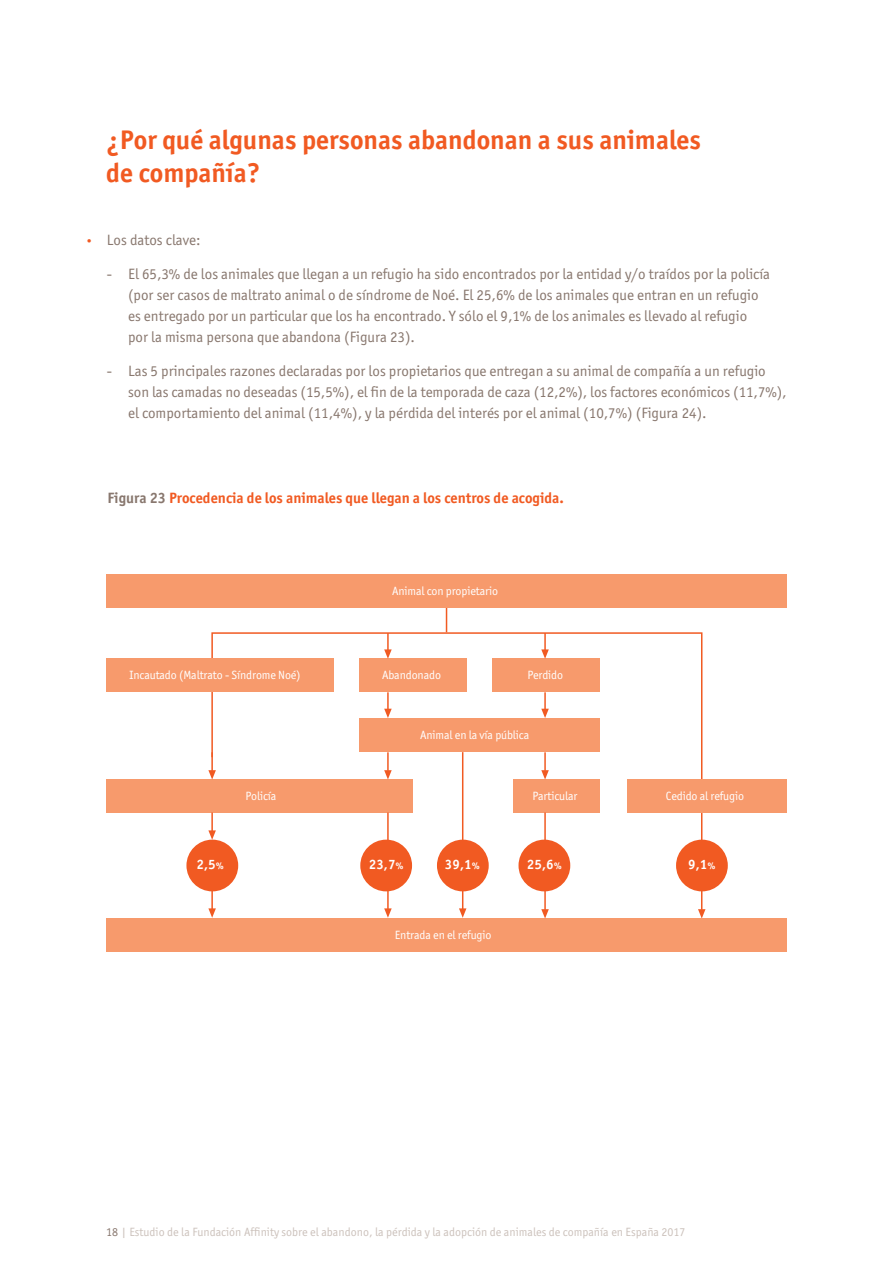
<style>
.page{position:relative;width:893px;height:1263px;background:#fff}
.page>*{position:absolute;margin:0;border:0;box-sizing:border-box;transform-origin:0 0}
.t1{font:700 27px/32.4px "Officina San ITC";color:#f15a22}
.t2{font:15px/21px "Officina San ITC";color:#88776e}
.t3{font:700 15px "Officina San ITC";color:#f15a22}
.t4{font:700 13.65px "Officina Sans Std";color:#fff}
.t5{font:12px "Officina San ITC";letter-spacing:-.01em;color:#fff}
.t6{font:12px "Officina San ITC";color:#ccc2bc}
.s1{font-size:12px;color:#f15a22}
.s2{color:#88776e}
.s3{font-size:9.75px}
</style>
<div class="page">
<svg style="left:211px;top:632px;width:492px;height:278px"></svg>
<svg style="left:698px;top:909px;width:7px;height:9px"></svg>
<svg style="left:446px;top:608px;width:1px;height:24px"></svg>
<div style="left:106px;top:575px;width:681px;height:33px;background:#f79a6c"></div>
<div style="left:106px;top:659px;width:227px;height:33px;background:#f79a6c"></div>
<div style="left:359px;top:659px;width:108px;height:33px;background:#f79a6c"></div>
<div style="left:492px;top:659px;width:108px;height:33px;background:#f79a6c"></div>
<div style="left:359px;top:718px;width:241px;height:34px;background:#f79a6c"></div>
<div style="left:106px;top:779px;width:306px;height:34px;background:#f79a6c"></div>
<div style="left:513px;top:779px;width:87px;height:34px;background:#f79a6c"></div>
<div style="left:627px;top:779px;width:160px;height:34px;background:#f79a6c"></div>
<div style="left:106px;top:918px;width:681px;height:34px;background:#f79a6c"></div>
<div style="left:186px;top:840px;width:52px;height:51px;background:#f15a22;border-radius:50%"></div>
<div style="left:360px;top:840px;width:52px;height:51px;background:#f15a22;border-radius:50%"></div>
<div style="left:437px;top:840px;width:52px;height:51px;background:#f15a22;border-radius:50%"></div>
<div style="left:518px;top:840px;width:52px;height:51px;background:#f15a22;border-radius:50%"></div>
<div style="left:676px;top:840px;width:52px;height:51px;background:#f15a22;border-radius:50%"></div>
<svg style="left:384px;top:633px;width:8px;height:26px"></svg>
<svg style="left:541px;top:633px;width:8px;height:26px"></svg>
<svg style="left:541px;top:692px;width:8px;height:26px"></svg>
<svg style="left:384px;top:692px;width:8px;height:26px"></svg>
<svg style="left:208px;top:752px;width:8px;height:27px"></svg>
<svg style="left:384px;top:752px;width:8px;height:27px"></svg>
<svg style="left:541px;top:752px;width:8px;height:27px"></svg>
<svg style="left:208px;top:813px;width:8px;height:27px"></svg>
<hr style="left:387px;top:813px;width:2px;height:96px;background:#f15a22">
<svg style="left:384px;top:908px;width:8px;height:10px"></svg>
<hr style="left:462px;top:752px;width:1px;height:157px;background:#f15a22">
<svg style="left:459px;top:908px;width:7px;height:10px"></svg>
<hr style="left:544px;top:813px;width:2px;height:97px;background:#f15a22">
<svg style="left:541px;top:909px;width:8px;height:9px"></svg>
<hr style="left:211px;top:888px;width:2px;height:21px;background:#f15a22">
<svg style="left:208px;top:908px;width:8px;height:10px"></svg>
<h1 class="t1" style="left:106px;top:126px;width:596px">¿Por qué algunas personas abandonan a sus animales de compañía?</h1>
<p class="t2" style="left:85px;top:231px;width:117px"><span class="s1">•</span> Los datos clave:</p>
<p class="t2" style="left:128px;top:264px;width:644px;text-indent:-21px">- El 65,3% de los animales que llegan a un refugio ha sido encontrados por la entidad y/o traídos por la policía (por ser casos de maltrato animal o de síndrome de Noé. El 25,6% de los animales que entran en un refugio es entregado por un particular que los ha encontrado. Y sólo el 9,1% de los animales es llevado al refugio por la misma persona que abandona (Figura 23).</p>
<p class="t2" style="left:128px;top:361px;width:660px;text-indent:-21px">- Las 5 principales razones declaradas por los propietarios que entregan a su animal de compañía a un refugio son las camadas no deseadas (15,5%), el fin de la temporada de caza (12,2%), los factores económicos (11,7%), el comportamiento del animal (11,4%), y la pérdida del interés por el animal (10,7%) (Figura 24).</p>
<p class="t3" style="left:108px;top:492px;width:458px"><span class="s2">Figura 23</span> Procedencia de los animales que llegan a los centros de acogida.</p>
<p class="t5" style="left:392px;top:586px;width:107px">Animal con propietario</p>
<p class="t5" style="left:130px;top:670px;width:173px">Incautado (Maltrato - Síndrome Noé)</p>
<p class="t5" style="left:382px;top:670px;width:60px">Abandonado</p>
<p class="t5" style="left:527px;top:670px;width:37px">Perdido</p>
<p class="t5" style="left:420px;top:730px;width:111px">Animal en la vía pública</p>
<p class="t5" style="left:246px;top:791px;width:32px">Policía</p>
<p class="t5" style="left:532px;top:791px;width:46px">Particular</p>
<p class="t5" style="left:666px;top:791px;width:80px">Cedido al refugio</p>
<p class="t4" style="left:197px;top:859px;width:29px">2,5<span class="s3">%</span></p>
<p class="t4" style="left:369px;top:859px;width:36px">23,7<span class="s3">%</span></p>
<p class="t4" style="left:445px;top:859px;width:36px">39,1<span class="s3">%</span></p>
<p class="t4" style="left:527px;top:859px;width:36px">25,6<span class="s3">%</span></p>
<p class="t4" style="left:688px;top:859px;width:29px">9,1<span class="s3">%</span></p>
<p class="t5" style="left:395px;top:930px;width:98px">Entrada en el refugio</p>
<p class="t6" style="left:106px;top:1228px;width:581px"><span class="s2">18</span> | Estudio de la Fundación Affinity sobre el abandono, la pérdida y la adopción de animales de compañía en España 2017</p>
</div>
